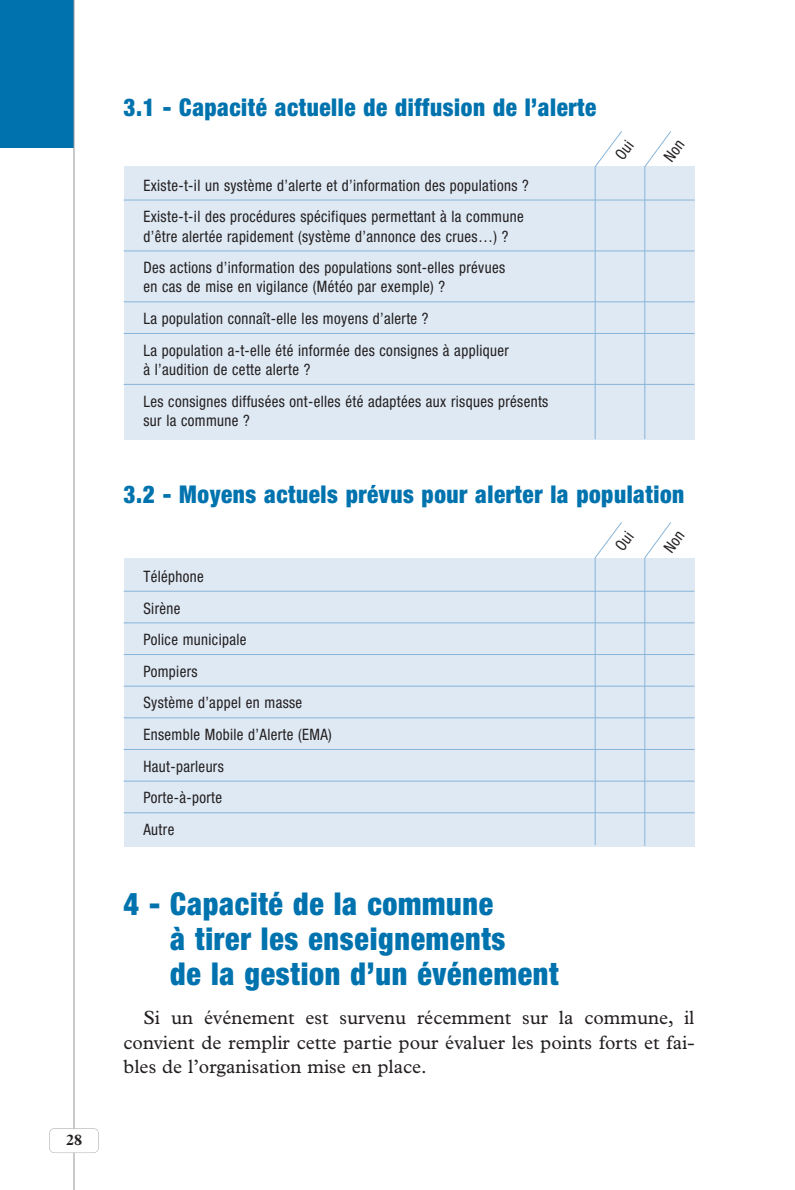
<style>
.page{position:relative;width:795px;height:1190px;background:#fff}
.page>*{position:absolute;margin:0;border:0;box-sizing:border-box;transform-origin:0 0}
.t1{font:900 condensed 31.5px/35px "Helvetica Neue";letter-spacing:.025em;color:#0073ae;scale:.95 1}
.t2{font:900 condensed 24.5px "Helvetica Neue";letter-spacing:.025em;color:#0073ae;scale:.95 1}
.t3{font:19.25px/24.5px "Plantin";color:#231f20;text-align:justify}
.t4{font:condensed 15.75px/31.7px "Helvetica Neue";letter-spacing:.025em;color:#231f20;scale:.95 1}
.t5{font:700 15.75px "Plantin";color:#231f20}
</style>
<div class="page">
<div style="left:124px;top:558px;width:570px;height:289px;background:#dee9f4"></div>
<div style="left:124px;top:167px;width:570px;height:273px;background:#dee9f4"></div>
<div style="left:0;top:0;width:74px;height:149px;background:#0073ae"></div>
<hr style="left:74px;top:0;width:1px;height:1190px;background:#939598">
<div style="left:49px;top:1128px;width:50px;height:25px;background:#fff;border-radius:5px"></div>
<div style="left:49px;top:1128px;width:50px;height:25px;border:1px solid #a8a9ad;border-radius:5px"></div>
<hr style="left:124px;top:200px;width:570px;height:1px;background:#89b5d8">
<hr style="left:124px;top:251px;width:570px;height:1px;background:#89b5d8">
<hr style="left:124px;top:301px;width:570px;height:1px;background:#89b5d8">
<hr style="left:124px;top:333px;width:570px;height:1px;background:#89b5d8">
<hr style="left:124px;top:384px;width:570px;height:1px;background:#89b5d8">
<hr style="left:124px;top:591px;width:570px;height:1px;background:#89b5d8">
<hr style="left:124px;top:622px;width:570px;height:1px;background:#89b5d8">
<hr style="left:124px;top:654px;width:570px;height:1px;background:#89b5d8">
<hr style="left:124px;top:686px;width:570px;height:1px;background:#89b5d8">
<hr style="left:124px;top:717px;width:570px;height:1px;background:#89b5d8">
<hr style="left:124px;top:749px;width:570px;height:1px;background:#89b5d8">
<hr style="left:124px;top:781px;width:570px;height:1px;background:#89b5d8">
<hr style="left:124px;top:812px;width:570px;height:1px;background:#89b5d8">
<hr style="left:644px;top:166px;width:1px;height:273px;background:#89b5d8">
<hr style="left:594px;top:166px;width:1px;height:273px;background:#89b5d8">
<hr style="left:644px;top:557px;width:1px;height:289px;background:#89b5d8">
<hr style="left:594px;top:557px;width:1px;height:288px;background:#89b5d8">
<svg style="left:594px;top:131px;width:40px;height:37px"></svg>
<svg style="left:643px;top:131px;width:42px;height:37px"></svg>
<svg style="left:594px;top:522px;width:28px;height:37px"></svg>
<svg style="left:644px;top:522px;width:27px;height:37px"></svg>
<p class="t5" style="left:66px;top:1134px;width:18px">28</p>
<h2 class="t2" style="left:124px;top:99px;width:499px">3.1 - Capacité actuelle de diffusion de l’alerte</h2>
<p class="t4" style="left:143px;top:171px;width:407px">Existe-t-il un système d’alerte et d’information des populations ?<br>Existe-t-il des procédures spécifiques permettant à la commune</p>
<p class="t4" style="left:143px;top:221px;width:385px">d’être alertée rapidement (système d’annonce des crues…) ?<br>Des actions d’information des populations sont-elles prévues</p>
<p class="t4" style="left:143px;top:272px;width:386px">en cas de mise en vigilance (Météo par exemple) ?<br>La population connaît-elle les moyens d’alerte ?<br>La population a-t-elle été informée des consignes à appliquer</p>
<p class="t4" style="left:143px;top:355px;width:427px">à l’audition de cette alerte ?<br>Les consignes diffusées ont-elles été adaptées aux risques présents</p>
<p class="t4" style="left:143px;top:406px;width:113px">sur la commune ?</p>
<h2 class="t2" style="left:124px;top:485px;width:591px">3.2 - Moyens actuels prévus pour alerter la population</h2>
<p class="t4" style="left:143px;top:562px;width:200px">Téléphone<br>Sirène<br>Police municipale<br>Pompiers<br>Système d’appel en masse<br>Ensemble Mobile d’Alerte (EMA)<br>Haut-parleurs<br>Porte-à-porte<br>Autre</p>
<h1 class="t1" style="left:170px;top:889px;width:410px;text-indent:-47px">4 - Capacité de la commune<br>à tirer les enseignements<br>de la gestion d’un événement</h1>
<p class="t3" style="left:124px;top:1007px;width:572px;text-indent:20px">Si un événement est survenu récemment sur la commune, il convient de remplir cette partie pour évaluer les points forts et fai&shy;bles de l’organisation mise en place.</p>
</div>
